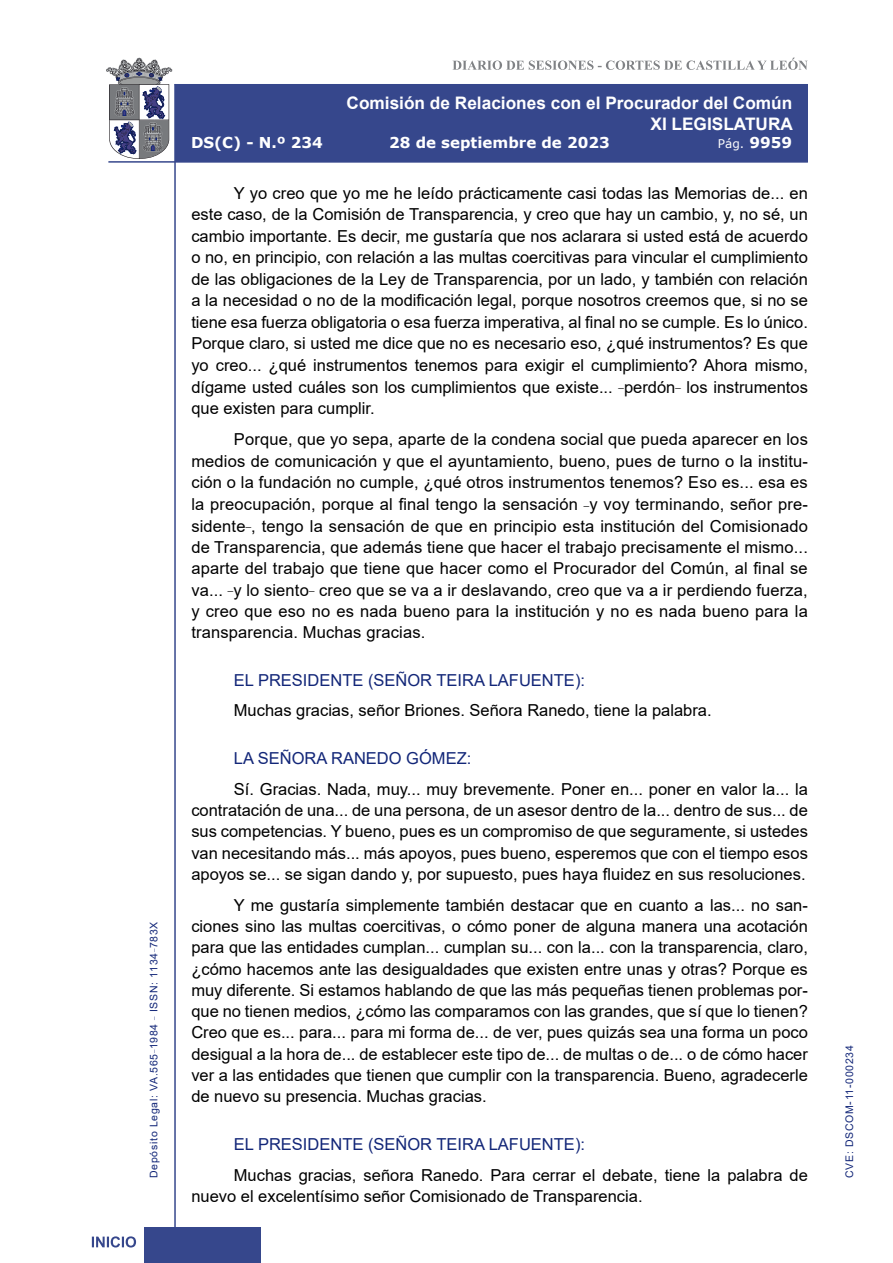
<style>
.page{position:relative;width:893px;height:1263px;background:#fff}
.page>*{position:absolute;margin:0;border:0;box-sizing:border-box;transform-origin:0 0}
.t1{font:700 17.25px/20.7px "Arial";color:#fff;text-align:right}
.t2{font:16.5px/21.5px "Arial";color:#000;text-align:justify}
.Orador{font:16.5px "Arial";color:#122678}
.t3{font:700 15px "Verdana";color:#fff}
.t4{font:12px "Verdana";color:#fff}
.t5{font:10.5px "Arial";letter-spacing:.065em;color:#122678}
.s1{font-weight:700;font-size:15px}
</style>
<div class="page">
<svg style="left:452px;top:58px;width:356px;height:12px"></svg>
<hr style="left:174px;top:84px;width:2px;height:1179px;background:#36478c">
<div style="left:144px;top:1227px;width:117px;height:36px;background:#36478c"></div>
<div style="left:175px;top:84px;width:633px;height:78px;background:#36478c"></div>
<hr style="left:108px;top:161px;width:700px;height:2px;background:#36478c">
<svg style="left:92px;top:1236px;width:44px;height:11px"></svg>
<svg style="left:106px;top:58px;width:66px;height:101px"></svg>
<p class="t5" style="left:146px;top:1178px;width:258px;rotate:-90deg">Depósito Legal: VA.565<sup>_</sup>1984 <sup>_</sup> ISSN: 1134<sup>_</sup>783X</p>
<p class="t1" style="left:347px;top:93px;width:448px">Comisión de Relaciones con el Procurador del Común<br>XI LEGISLATURA</p>
<p class="t3" style="left:191px;top:132px;width:133px">DS(C) - N.º 234</p>
<p class="t3" style="left:389px;top:132px;width:222px">28 de septiembre de 2023</p>
<p class="t4" style="left:718px;top:135px;width:76px">Pág. <span class="s1">9959</span></p>
<p class="t2" style="left:191px;top:182px;width:618px;text-indent:43px">Y yo creo que yo me he leído prácticamente casi todas las Memorias de... en este caso, de la Comisión de Transparencia, y creo que hay un cambio, y, no sé, un cambio importante. Es decir, me gustaría que nos aclarara si usted está de acuerdo o no, en principio, con relación a las multas coercitivas para vincular el cumplimiento de las obligaciones de la Ley de Transparencia, por un lado, y también con relación a la necesidad o no de la modificación legal, porque nosotros creemos que, si no se tiene esa fuerza obligatoria o esa fuerza imperativa, al final no se cumple. Es lo único.<br>Porque claro, si usted me dice que no es necesario eso, ¿qué instrumentos? Es que yo creo... ¿qué instrumentos tenemos para exigir el cumplimiento? Ahora mismo, dígame usted cuáles son los cumplimientos que existe... <sup>_</sup>perdón<sup>_</sup> los instrumentos que existen para cumplir.</p>
<p class="t2" style="left:191px;top:429px;width:618px;text-indent:43px">Porque, que yo sepa, aparte de la condena social que pueda aparecer en los medios de comunicación y que el ayuntamiento, bueno, pues de turno o la institu&shy;ción o la fundación no cumple, ¿qué otros instrumentos tenemos? Eso es... esa es la preocupación, porque al final tengo la sensación <sup>_</sup>y voy terminando, señor pre&shy;sidente<sup>_</sup>, tengo la sensación de que en principio esta institución del Comisionado de Transparencia, que además tiene que hacer el trabajo precisamente el mismo... aparte del trabajo que tiene que hacer como el Procurador del Común, al final se va... <sup>_</sup>y lo siento<sup>_</sup> creo que se va a ir deslavando, creo que va a ir perdiendo fuerza, y creo que eso no es nada bueno para la institución y no es nada bueno para la transparencia. Muchas gracias.</p>
<p class="Orador" style="left:234px;top:669px;width:353px">EL PRESIDENTE (SEÑOR TEIRA LAFUENTE):</p>
<p class="t2" style="left:234px;top:700px;width:479px">Muchas gracias, señor Briones. Señora Ranedo, tiene la palabra.</p>
<p class="Orador" style="left:234px;top:747px;width:239px">LA SEÑORA RANEDO GÓMEZ:</p>
<p class="t2" style="left:191px;top:778px;width:618px;text-indent:43px">Sí. Gracias. Nada, muy... muy brevemente. Poner en... poner en valor la... la contratación de una... de una persona, de un asesor dentro de la... dentro de sus... de sus competencias. Y bueno, pues es un compromiso de que seguramente, si ustedes van necesitando más... más apoyos, pues bueno, esperemos que con el tiempo esos apoyos se... se sigan dando y, por supuesto, pues haya fluidez en sus resoluciones.</p>
<p class="t2" style="left:191px;top:894px;width:618px;text-indent:43px">Y me gustaría simplemente también destacar que en cuanto a las... no san&shy;ciones sino las multas coercitivas, o cómo poner de alguna manera una acotación para que las entidades cumplan... cumplan su... con la... con la transparencia, claro, ¿cómo hacemos ante las desigualdades que existen entre unas y otras? Porque es muy diferente. Si estamos hablando de que las más pequeñas tienen problemas por&shy;que no tienen medios, ¿cómo las comparamos con las grandes, que sí que lo tienen?<br>Creo que es... para... para mi forma de... de ver, pues quizás sea una forma un poco desigual a la hora de... de establecer este tipo de... de multas o de... o de cómo hacer ver a las entidades que tienen que cumplir con la transparencia. Bueno, agradecerle de nuevo su presencia. Muchas gracias.</p>
<p class="Orador" style="left:234px;top:1133px;width:353px">EL PRESIDENTE (SEÑOR TEIRA LAFUENTE):</p>
<p class="t2" style="left:191px;top:1164px;width:618px;text-indent:43px">Muchas gracias, señora Ranedo. Para cerrar el debate, tiene la palabra de nuevo el excelentísimo señor Comisionado de Transparencia.</p>
<p class="t5" style="left:842px;top:1178px;width:134px;rotate:-90deg">CVE: DSCOM-11-000234</p>
</div>
